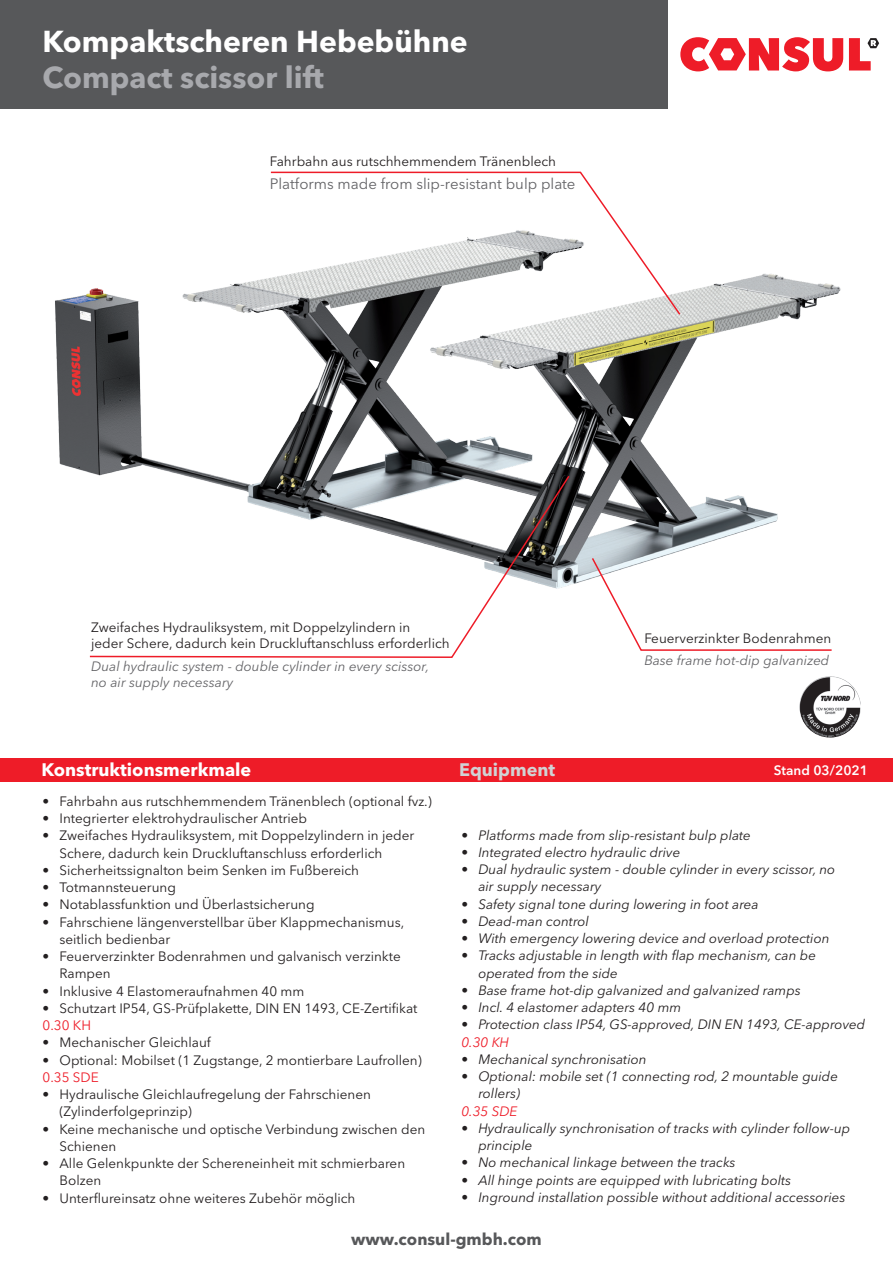
<style>
.page{position:relative;width:893px;height:1263px;background:#fff}
.page>*{position:absolute;margin:0;border:0;box-sizing:border-box;transform-origin:0 0}
.t1{font:700 30px "Avenir Next LT Pro";color:#fff}
.t2{font:700 30px "Avenir Next LT Pro";color:#a8a9ad}
.t3{font:700 18px "Avenir Next LT Pro";color:#fff}
.t4{font:700 18px "Avenir Next LT Pro";color:#d1d2d4}
.t5{font:700 16.5px "Avenir Next LT Pro";color:#57585a}
.t6{font:15px "Avenir Next LT Pro";color:#636366}
.t7{font:13.5px/17.2px "Avenir Next LT Pro";color:#231f20}
.t8{font:italic 13.5px/17.2px "Avenir Next LT Pro";color:#231f20}
.t9{font:italic 13.5px/15.8px "Avenir Next LT Pro";color:#636366}
.t10{font:13.5px "Avenir Next LT Pro";color:#ee1c28}
.t11{font:italic 13.5px "Avenir Next LT Pro";color:#ee1c28}
.t12{font:600 13.5px "Avenir Next LT Pro";color:#fff}
</style>
<div class="page">
<div style="left:0;top:0;width:668px;height:108px;background:#57585a"></div>
<svg style="left:680px;top:37px;width:199px;height:34px"></svg>
<div style="left:0;top:758px;width:893px;height:24px;background:#ee1c28"></div>
<img style="left:799px;top:676px;width:62px;height:62px;border-radius:31px">
<img style="left:55px;top:273px;width:786px;height:311px">
<svg style="left:590px;top:556px;width:243px;height:95px"></svg>
<svg style="left:88px;top:474px;width:483px;height:184px"></svg>
<svg style="left:269px;top:171px;width:413px;height:145px"></svg>
<h1 class="t1" style="left:43px;top:24px;width:427px">Kompaktscheren Hebebühne</h1>
<h1 class="t2" style="left:43px;top:60px;width:283px">Compact scissor lift</h1>
<p class="t7" style="left:270px;top:153px;width:288px">Fahrbahn aus rutschhemmendem Tränenblech</p>
<p class="t6" style="left:270px;top:174px;width:307px">Platforms made from slip-resistant bulp plate</p>
<p class="t7" style="left:91px;top:619px;width:360px;line-height:16.2px">Zweifaches Hydrauliksystem, mit Doppelzylindern in<br>jeder Schere, dadurch kein Druckluftanschluss erforderlich</p>
<p class="t9" style="left:91px;top:658px;width:340px">Dual hydraulic system - double cylinder in every scissor, no air supply necessary</p>
<p class="t7" style="left:644px;top:630px;width:188px">Feuerverzinkter Bodenrahmen</p>
<p class="t9" style="left:644px;top:653px;width:186px">Base frame hot-dip galvanized</p>
<h2 class="t3" style="left:41px;top:759px;width:211px">Konstruktionsmerkmale</h2>
<h2 class="t4" style="left:459px;top:759px;width:98px">Equipment</h2>
<p class="t12" style="left:774px;top:761px;width:96px">Stand 03/2021</p>
<p class="t7" style="left:43px;top:792px;width:391px">• Fahrbahn aus rutschhemmendem Tränenblech (optional fvz.)</p>
<p class="t7" style="left:43px;top:810px;width:266px">• Integrierter elektrohydraulischer Antrieb</p>
<p class="t7" style="left:60px;top:827px;width:356px;text-indent:-17px">• Zweifaches Hydrauliksystem, mit Doppelzylindern in jeder<br>Schere, dadurch kein Druckluftanschluss erforderlich</p>
<p class="t7" style="left:43px;top:861px;width:318px">• Sicherheitssignalton beim Senken im Fußbereich</p>
<p class="t7" style="left:43px;top:879px;width:135px">• Totmannsteuerung</p>
<p class="t7" style="left:43px;top:896px;width:274px">• Notablassfunktion und Überlastsicherung</p>
<p class="t7" style="left:60px;top:913px;width:346px;text-indent:-17px">• Fahrschiene längenverstellbar über Klappmechanismus, seitlich bedienbar</p>
<p class="t7" style="left:60px;top:948px;width:343px;text-indent:-17px">• Feuerverzinkter Bodenrahmen und galvanisch verzinkte<br>Rampen</p>
<p class="t7" style="left:43px;top:982px;width:263px">• Inklusive 4 Elastomeraufnahmen 40 mm</p>
<p class="t7" style="left:43px;top:999px;width:376px">• Schutzart IP54, GS-Prüfplakette, DIN EN 1493, CE-Zertifikat</p>
<p class="t10" style="left:43px;top:1017px;width:50px">0.30 KH</p>
<p class="t7" style="left:43px;top:1034px;width:170px">• Mechanischer Gleichlauf</p>
<p class="t7" style="left:43px;top:1051px;width:381px">• Optional: Mobilset (1 Zugstange, 2 montierbare Laufrollen)</p>
<p class="t10" style="left:43px;top:1069px;width:58px">0.35 SDE</p>
<p class="t7" style="left:60px;top:1086px;width:313px;text-indent:-17px">• Hydraulische Gleichlaufregelung der Fahrschienen (Zylinderfolgeprinzip)</p>
<p class="t7" style="left:60px;top:1120px;width:367px;text-indent:-17px">• Keine mechanische und optische Verbindung zwischen den<br>Schienen</p>
<p class="t7" style="left:60px;top:1155px;width:347px;text-indent:-17px">• Alle Gelenkpunkte der Schereneinheit mit schmierbaren<br>Bolzen</p>
<p class="t7" style="left:43px;top:1189px;width:314px">• Unterflureinsatz ohne weiteres Zubehör möglich</p>
<p class="t8" style="left:461px;top:826px;width:291px">• Platforms made from slip-resistant bulp plate</p>
<p class="t8" style="left:461px;top:843px;width:220px">• Integrated electro hydraulic drive</p>
<p class="t8" style="left:478px;top:861px;width:358px;text-indent:-17px">• Dual hydraulic system - double cylinder in every scissor, no air supply necessary</p>
<p class="t8" style="left:461px;top:895px;width:299px">• Safety signal tone during lowering in foot area</p>
<p class="t8" style="left:461px;top:912px;width:129px">• Dead-man control</p>
<p class="t8" style="left:461px;top:930px;width:370px">• With emergency lowering device and overload protection</p>
<p class="t8" style="left:478px;top:947px;width:339px;text-indent:-17px">• Tracks adjustable in length with flap mechanism, can be operated from the side</p>
<p class="t8" style="left:461px;top:981px;width:341px">• Base frame hot-dip galvanized and galvanized ramps</p>
<p class="t8" style="left:461px;top:999px;width:221px">• Incl. 4 elastomer adapters 40 mm</p>
<p class="t8" style="left:461px;top:1016px;width:405px">• Protection class IP54, GS-approved, DIN EN 1493, CE-approved</p>
<p class="t11" style="left:461px;top:1034px;width:49px">0.30 KH</p>
<p class="t8" style="left:461px;top:1050px;width:187px">• Mechanical synchronisation</p>
<p class="t8" style="left:478px;top:1068px;width:361px;text-indent:-17px">• Optional: mobile set (1 connecting rod, 2 mountable guide rollers)</p>
<p class="t11" style="left:461px;top:1103px;width:58px">0.35 SDE</p>
<p class="t8" style="left:478px;top:1119px;width:373px;text-indent:-17px">• Hydraulically synchronisation of tracks with cylinder follow-up principle</p>
<p class="t8" style="left:461px;top:1154px;width:276px">• No mechanical linkage between the tracks</p>
<p class="t8" style="left:461px;top:1171px;width:331px">• All hinge points are equipped with lubricating bolts</p>
<p class="t8" style="left:461px;top:1188px;width:385px">• Inground installation possible without additional accessories</p>
<p class="t5" style="left:351px;top:1229px;width:192px">www.consul-gmbh.com</p>
</div>
